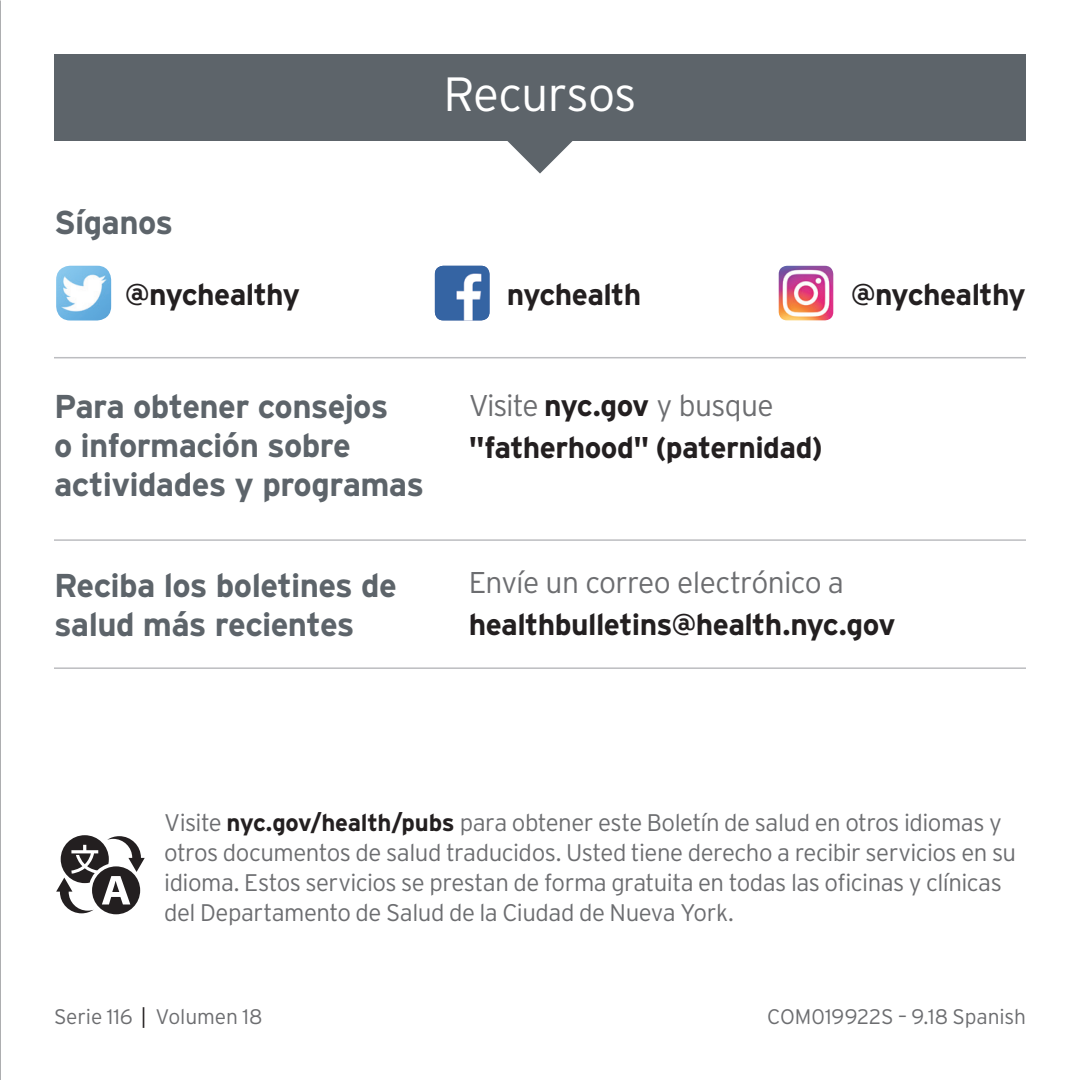
<style>
.page{position:relative;width:1080px;height:1080px;background:#fff}
.page>*{position:absolute;margin:0;border:0;box-sizing:border-box;transform-origin:0 0}
.hed{font:300 48px "Interstate";letter-spacing:-.02em;color:#fff}
.Resources_H1{font:700 33px/39px "Interstate";letter-spacing:-.02em;color:#5d646a}
.t1{font:700 30px/42px "Interstate";letter-spacing:-.02em;color:#231f20}
.Description_1{font:300 24px/30px "Interstate";letter-spacing:-.02em;color:#6c6d70}
.t2{font:300 21px "Interstate";letter-spacing:-.005em;color:#6c6d70}
.s1{font-weight:300;color:#6c6d70}
.s2{font-weight:700;color:#231f20}
.s3{color:#231f20}
</style>
<div class="page">
<svg style="left:442px;top:140px;width:196px;height:34px"></svg>
<div style="left:54px;top:54px;width:972px;height:86px;background:#5d646a"></div>
<hr style="left:54px;top:357px;width:972px;height:1px;background:#bcbdc0">
<img style="left:435px;top:266px;width:54px;height:54px">
<img style="left:779px;top:266px;width:54px;height:54px">
<img style="left:56px;top:266px;width:55px;height:55px">
<svg style="left:56px;top:835px;width:89px;height:79px"></svg>
<hr style="left:54px;top:667px;width:972px;height:2px;background:#bcbdc0">
<hr style="left:54px;top:539px;width:972px;height:2px;background:#bcbdc0">
<p class="Resources_H1" style="left:54px;top:202px;width:121px">Síganos</p>
<p class="hed" style="left:443px;top:67px;width:195px">Recursos</p>
<p class="t1" style="left:125px;top:273px;width:177px">@nychealthy</p>
<p class="t1" style="left:507px;top:273px;width:136px">nychealth</p>
<p class="t1" style="left:851px;top:273px;width:177px">@nychealthy</p>
<p class="Resources_H1" style="left:54px;top:387px;width:372px">Para obtener consejos<br>o información sobre actividades y programas</p>
<p class="Resources_H1" style="left:54px;top:566px;width:345px">Reciba los boletines de salud más recientes</p>
<p class="t1" style="left:469px;top:384px;width:356px"><span class="s1">Visite</span> nyc.gov <span class="s1">y busque </span>"fatherhood" (paternidad)</p>
<p class="t1" style="left:469px;top:561px;width:428px"><span class="s1">Envíe un correo electrónico a </span>healthbulletins@health.nyc.gov</p>
<p class="Description_1" style="left:164px;top:807px;width:853px">Visite <span class="s2">nyc.gov/health/pubs</span> para obtener este Boletín de salud en otros idiomas y otros documentos de salud traducidos. Usted tiene derecho a recibir servicios en su idioma. Estos servicios se prestan de forma gratuita en todas las oficinas y clínicas del Departamento de Salud de la Ciudad de Nueva York.</p>
<p class="t2" style="left:54px;top:1005px;width:210px">Serie 116 <span class="s3">|</span> Volumen 18</p>
<p class="t2" style="left:767px;top:1005px;width:260px">COM019922S – 9.18 Spanish</p>
</div>
